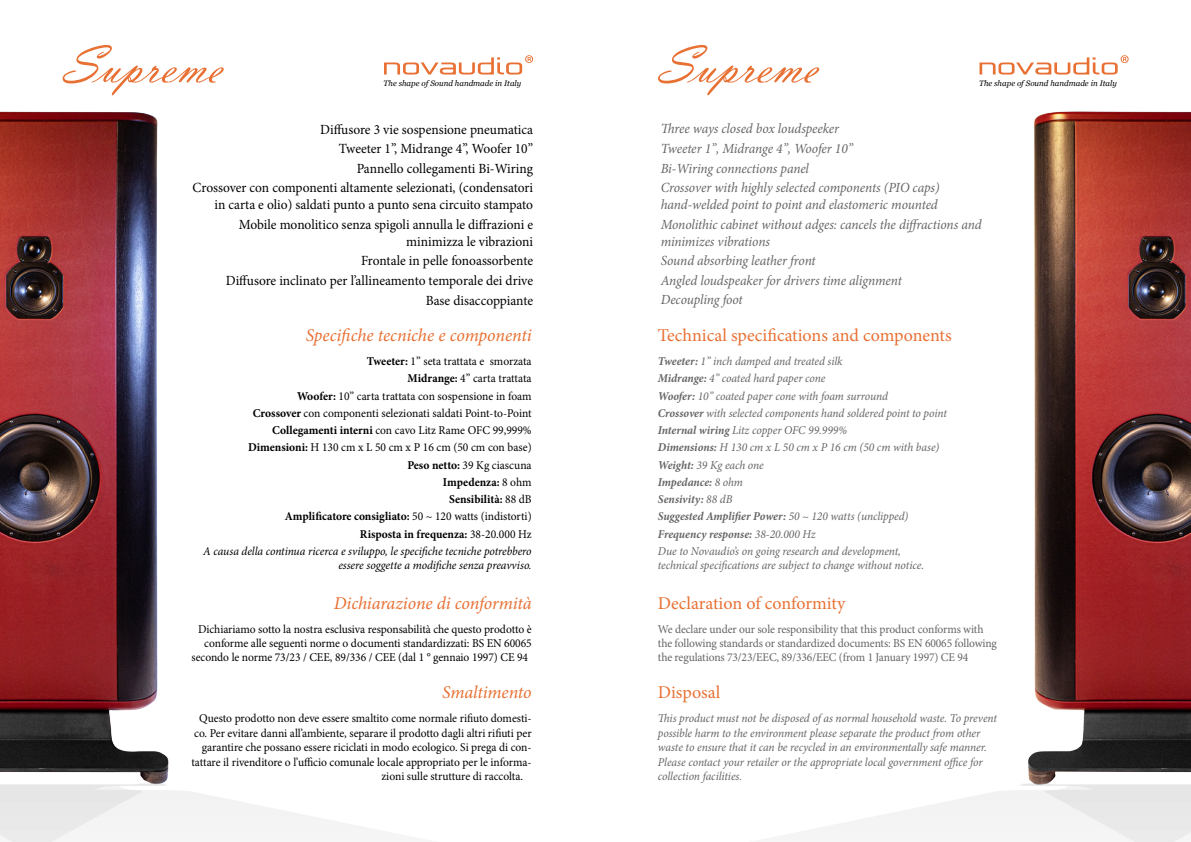
<style>
.page{position:relative;width:1191px;height:842px;background:#fff}
.page>*{position:absolute;margin:0;border:0;box-sizing:border-box;transform-origin:0 0}
.t1{font:55px "Vladimir Script";letter-spacing:.005em;color:#e87033}
.t2{font:18px "Minion Pro";color:#e87033}
.t3{font:italic 18px "Minion Pro";letter-spacing:-.01em;color:#e87033}
.t4{font:14px/19.6px "Minion Pro";color:#000;text-align:right;scale:.96 1}
.t5{font:italic 14px/19.6px "Minion Pro";letter-spacing:-.01em;color:#646567;scale:.96 1}
.t6{font:12px/17.2px "Minion Pro";letter-spacing:-.005em;color:#000;text-align:right;scale:.96 1}
.t7{font:italic 12px/17.2px "Minion Pro";letter-spacing:-.005em;color:#646567;scale:.96 1}
.t8{font:12px/14.4px "Minion Pro";letter-spacing:-.01em;color:#646567;scale:.96 1}
.t9{font:italic 12px "Minion Pro";color:#000;scale:.96 1}
.t10{font:italic 8px "Georgia";color:#000}
.s1{font-weight:700}
.s2{font-style:italic}
</style>
<div class="page">
<img style="left:814px;top:111px;width:377px;height:731px">
<img style="left:0;top:111px;width:380px;height:731px">
<svg style="left:979px;top:55px;width:149px;height:20px"></svg>
<svg style="left:384px;top:55px;width:149px;height:20px"></svg>
<h1 class="t1" style="left:62px;top:33px;width:161px">Supreme</h1>
<p class="t10" style="left:383px;top:77px;width:139px">The shape of Sound handmade in Italy</p>
<p class="t4" style="left:193px;top:119px;width:356px">Diffusore 3 vie sospensione pneumatica<br>Tweeter 1”, Midrange 4”, Woofer 10”<br>Pannello collegamenti Bi-Wiring<br>Crossover con componenti altamente selezionati, (condensatori</p>
<p class="t4" style="left:214px;top:195px;width:333px">in carta e olio) saldati punto a punto sena circuito stampato<br>Mobile monolitico senza spigoli annulla le diffrazioni e</p>
<p class="t4" style="left:226px;top:231px;width:321px">minimizza le vibrazioni<br>Frontale in pelle fonoassorbente<br>Diffusore inclinato per l’allineamento temporale dei drive Base disaccoppiante</p>
<h2 class="t3" style="left:306px;top:323px;width:227px">Specifiche tecniche e componenti</h2>
<p class="t6" style="left:203px;top:353px;width:344px"><span class="s1">Tweeter:</span> 1” seta trattata e smorzata<br><span class="s1">Midrange:</span> 4” carta trattata<br><span class="s1">Woofer:</span> 10” carta trattata con sospensione in foam<br><span class="s1">Crossover</span> con componenti selezionati saldati Point-to-Point <span class="s1">Collegamenti interni</span> con cavo Litz Rame OFC 99,999%<br><span class="s1">Dimensioni:</span> H 130 cm x L 50 cm x P 16 cm (50 cm con base)<br><span class="s1">Peso netto:</span> 39 Kg ciascuna<br><span class="s1">Impedenza:</span> 8 ohm<br><span class="s1">Sensibilità:</span> 88 dB<br><span class="s1">Amplificatore consigliato:</span> 50 ~ 120 watts (indistorti)<br><span class="s1">Risposta in frequenza:</span> 38-20.000 Hz<br><span class="s2">A causa della continua ricerca e sviluppo, le specifiche tecniche potrebbero</span></p>
<p class="t9" style="left:338px;top:557px;width:203px">essere soggette a modifiche senza preavviso.</p>
<h2 class="t3" style="left:334px;top:591px;width:199px">Dichiarazione di conformità</h2>
<p class="t6" style="left:198px;top:620px;width:349px">Dichiariamo sotto la nostra esclusiva responsabilità che questo prodotto è</p>
<p class="t6" style="left:204px;top:635px;width:342px">conforme alle seguenti norme o documenti standardizzati: BS EN 60065</p>
<p class="t6" style="left:191px;top:649px;width:352px">secondo le norme 73/23 / CEE, 89/336 / CEE (dal 1 ° gennaio 1997) CE 94</p>
<h2 class="t3" style="left:442px;top:680px;width:91px">Smaltimento</h2>
<p class="t6" style="left:199px;top:710px;width:348px">Questo prodotto non deve essere smaltito come normale rifiuto domesti-</p>
<p class="t6" style="left:194px;top:724px;width:353px">co. Per evitare danni all’ambiente, separare il prodotto dagli altri rifiuti per</p>
<p class="t6" style="left:202px;top:739px;width:345px">garantire che possano essere riciclati in modo ecologico. Si prega di con-</p>
<p class="t6" style="left:191px;top:753px;width:356px">tattare il rivenditore o l’ufficio comunale locale appropriato per le informa-</p>
<p class="t6" style="left:381px;top:768px;width:149px">zioni sulle strutture di raccolta.</p>
<h1 class="t1" style="left:658px;top:33px;width:161px">Supreme</h1>
<p class="t10" style="left:979px;top:77px;width:139px">The shape of Sound handmade in Italy</p>
<p class="t5" style="left:660px;top:119px;width:292px">Three ways closed box loudspeeker<br>Tweeter 1”, Midrange 4”, Woofer 10”<br>Bi-Wiring connections panel<br>Crossover with highly selected components (PIO caps)</p>
<p class="t5" style="left:660px;top:195px;width:336px">hand-welded point to point and elastomeric mounted<br>Monolithic cabinet without adges: cancels the diffractions and</p>
<p class="t5" style="left:660px;top:231px;width:253px">minimizes vibrations<br>Sound absorbing leather front<br>Angled loudspeaker for drivers time alignment<br>Decoupling foot</p>
<h2 class="t2" style="left:658px;top:323px;width:295px">Technical specifications and components</h2>
<p class="t7" style="left:658px;top:353px;width:302px"><span class="s1">Tweeter:</span> 1” inch damped and treated silk<br><span class="s1">Midrange:</span> 4” coated hard paper cone<br><span class="s1">Woofer:</span> 10” coated paper cone with foam surround<br><span class="s1">Crossover</span> with selected components hand soldered point to point <span class="s1">Internal wiring</span> Litz copper OFC 99.999%<br><span class="s1">Dimensions:</span> H 130 cm x L 50 cm x P 16 cm (50 cm with base)<br><span class="s1">Weight:</span> 39 Kg each one<br><span class="s1">Impedance:</span> 8 ohm<br><span class="s1">Sensivity:</span> 88 dB<br><span class="s1">Suggested Amplifier Power:</span> 50 ~ 120 watts (unclipped)<br><span class="s1">Frequency response:</span> 38-20.000 Hz<br>Due to Novaudio’s on going research and development,</p>
<p class="t7" style="left:658px;top:557px;width:279px">technical specifications are subject to change without notice.</p>
<h2 class="t2" style="left:658px;top:591px;width:189px">Declaration of conformity</h2>
<p class="t8" style="left:658px;top:622px;width:355px">We declare under our sole responsibility that this product conforms with the following standards or standardized documents: BS EN 60065 following the regulations 73/23/EEC, 89/336/EEC (from 1 January 1997) CE 94</p>
<h2 class="t2" style="left:658px;top:681px;width:64px">Disposal</h2>
<p class="t7" style="left:658px;top:711px;width:355px;line-height:14.4px">This product must not be disposed of as normal household waste. To prevent possible harm to the environment please separate the product from other waste to ensure that it can be recycled in an environmentally safe manner.<br>Please contact your retailer or the appropriate local government office for collection facilities.</p>
</div>
